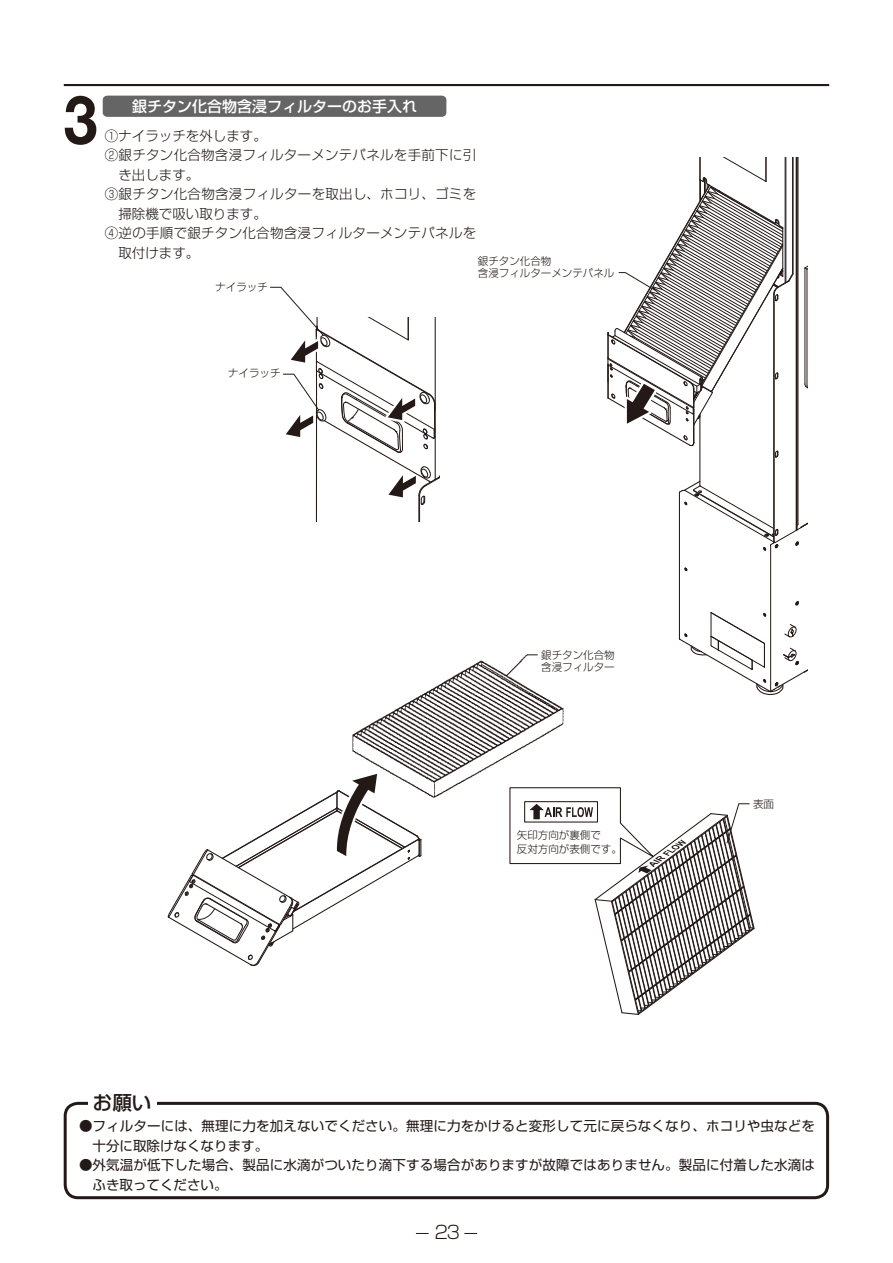
<style>
.page{position:relative;width:893px;height:1263px;background:#fff}
.page>*{position:absolute;margin:0;border:0;box-sizing:border-box;transform-origin:0 0}
.t1{font:700 67.5px "Helvetica Neue";color:#231916;scale:.9 1}
.t2{font:19.5px "Shin Go Pro Medium 90 pv RKSJ H";color:#231916}
.t3{font:18px "Shin Go Pro Light 90 pv RKSJ H";color:#231916}
.t4{font:15px "Shin Go Pro Medium 90 pv RKSJ H";color:#fff}
.t5{font:13.5px/19.5px "Shin Go Pro Regular 90 pv RKSJ H";letter-spacing:.01em;color:#231916}
.t6{font:13.5px "Shin Go Pro Light 90 pv RKSJ H";letter-spacing:.02em;color:#231916}
.t7{font:13.5px "Shin Go Pro Light 90 pv RKSJ H";color:#231916}
.t8{font:10.5px/12px "Shin Go Pro Light 90 pv RKSJ H";color:#231916}
</style>
<div class="page">
<hr style="left:64px;top:84px;width:765px;height:2px;background:#231916">
<svg style="left:416px;top:1233px;width:13px;height:1px"></svg>
<svg style="left:464px;top:1233px;width:13px;height:1px"></svg>
<div style="left:103px;top:96px;width:343px;height:21px;background:#666565"></div>
<img style="left:352px;top:655px;width:212px;height:143px">
<svg style="left:167px;top:768px;width:255px;height:198px"></svg>
<svg style="left:509px;top:787px;width:246px;height:228px"></svg>
<svg style="left:607px;top:157px;width:201px;height:538px"></svg>
<svg style="left:270px;top:287px;width:170px;height:234px"></svg>
<div style="left:64px;top:1102px;width:765px;height:97px;border:3px solid #231916;border-radius:13px"></div>
<div style="left:88px;top:1091px;width:69px;height:23px;background:#fff"></div>
<h1 class="t1" style="left:64px;top:78px;width:39px">3</h1>
<p class="t4" style="left:132px;top:101px;width:286px">銀チタン化合物含浸フィルターのお手入れ</p>
<p class="t7" style="left:105px;top:131px;width:164px">①ナイラッチを外します。</p>
<p class="t6" style="left:105px;top:150px;width:373px">②銀チタン化合物含浸フィルターメンテパネルを手前下に引</p>
<p class="t6" style="left:118px;top:170px;width:83px">き出します。</p>
<p class="t6" style="left:105px;top:189px;width:373px">③銀チタン化合物含浸フィルターを取出し、ホコリ、ゴミを</p>
<p class="t7" style="left:118px;top:209px;width:150px">掃除機で吸い取ります。</p>
<p class="t6" style="left:105px;top:228px;width:373px">④逆の手順で銀チタン化合物含浸フィルターメンテパネルを</p>
<p class="t6" style="left:118px;top:248px;width:83px">取付けます。</p>
<p class="t8" style="left:478px;top:256px;width:138px">銀チタン化合物<br>含浸フィルターメンテパネル</p>
<p class="t8" style="left:215px;top:282px;width:54px">ナイラッチ</p>
<p class="t8" style="left:228px;top:369px;width:54px">ナイラッチ</p>
<p class="t8" style="left:541px;top:651px;width:75px">銀チタン化合物含浸フィルター</p>
<p class="t8" style="left:517px;top:829px;width:106px;line-height:14.7px">矢印方向が裏側で<br>反対方向が表側です。</p>
<p class="t8" style="left:753px;top:799px;width:22px">表面</p>
<h2 class="t2" style="left:93px;top:1095px;width:60px">お願い</h2>
<p class="t5" style="left:93px;top:1118px;width:724px;text-indent:-14px">● フィルターには、無理に力を加えないでください。無理に力をかけると変形して元に戻らなくなり、ホコリや虫などを十分に取除けなくなります。</p>
<p class="t5" style="left:93px;top:1157px;width:724px;text-indent:-14px">● 外気温が低下した場合、製品に水滴がついたり滴下する場合がありますが故障ではありません。製品に付着した水滴はふき取ってください。</p>
<h3 class="t3" style="left:435px;top:1226px;width:27px">23</h3>
</div>
